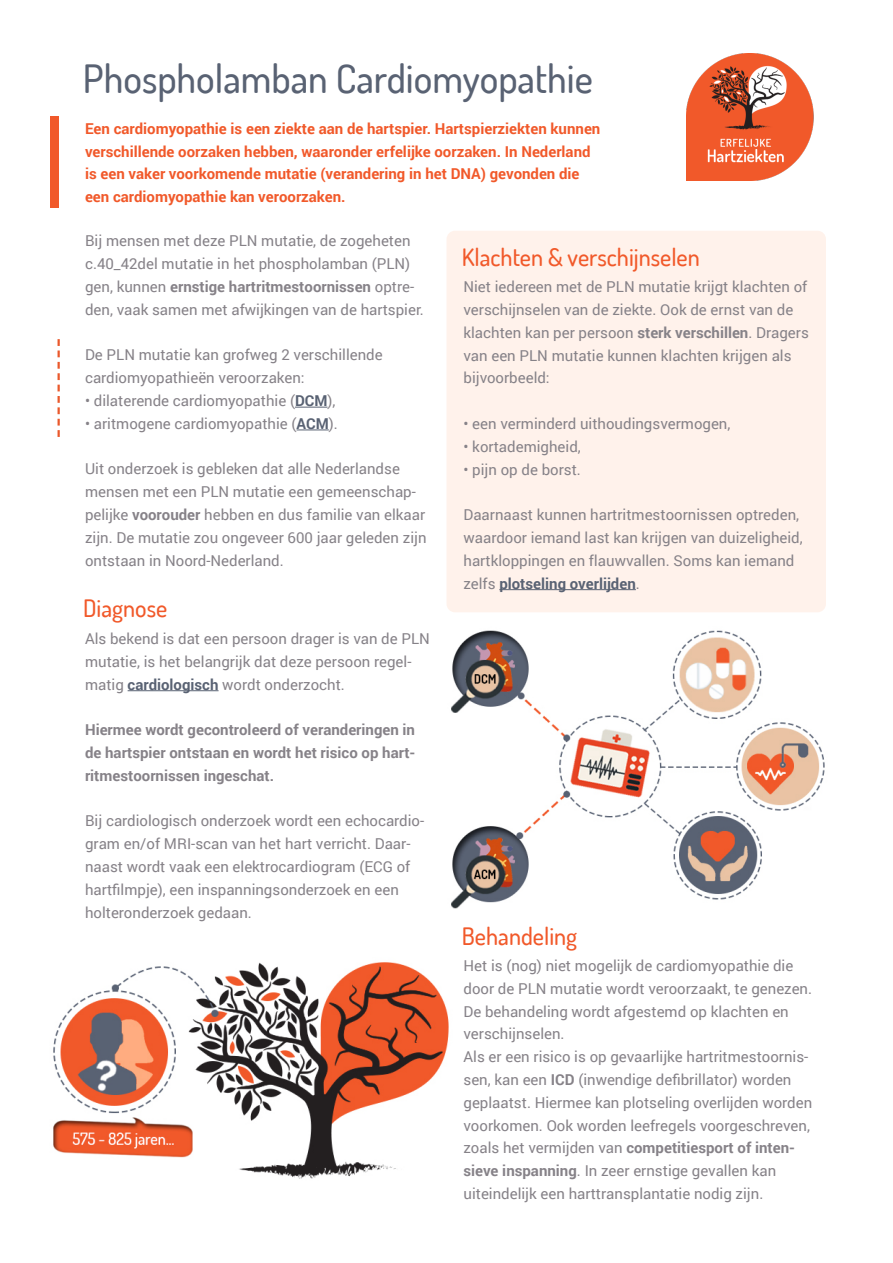
<style>
.page{position:relative;width:893px;height:1263px;background:#fff}
.page>*{position:absolute;margin:0;border:0;box-sizing:border-box;transform-origin:0 0}
.t1{font:500 39px "Dosis";color:#596273}
.t2{font:500 24px "Dosis";color:#f1592a}
.t3{font:15px/22.8px "Roboto";color:#868288}
.t4{font:700 15px/22.8px "Roboto";color:#f1592a}
.t5{font:700 15px/22.8px "Roboto";color:#868288;text-align:justify}
.s1{font-weight:700}
.s2{font-weight:700;color:#596273}
</style>
<div class="page">
<img style="left:451px;top:630px;width:374px;height:279px">
<div style="left:446px;top:231px;width:380px;height:381px;background:#fff2eb;border-radius:9px"></div>
<img style="left:686px;top:53px;width:127px;height:127px">
<hr style="left:499px;top:589px;width:137px;height:1px;background:#596273">
<hr style="left:128px;top:690px;width:91px;height:1px;background:#596273">
<hr style="left:295px;top:407px;width:32px;height:1px;background:#596273">
<hr style="left:296px;top:430px;width:33px;height:1px;background:#596273">
<div style="left:50px;top:117px;width:9px;height:91px;background:#f1592a"></div>
<svg style="left:58px;top:339px;width:2px;height:98px"></svg>
<img style="left:53px;top:962px;width:396px;height:217px">
<h1 class="t1" style="left:83px;top:53px;width:511px">Phospholamban Cardiomyopathie</h1>
<p class="t4" style="left:85px;top:116px;width:517px">Een cardiomyopathie is een ziekte aan de hartspier. Hartspierziekten kunnen verschillende oorzaken hebben, waaronder erfelijke oorzaken. In Nederland is een vaker voorkomende mutatie (verandering in het DNA) gevonden die een cardiomyopathie kan veroorzaken.</p>
<p class="t3" style="left:85px;top:229px;width:340px">Bij mensen met deze PLN mutatie, de zogeheten c.40_42del mutatie in het phospholamban (PLN) gen, kunnen <span class="s1">ernstige hartritmestoornissen</span> optre&shy;den, vaak samen met afwijkingen van de hartspier.</p>
<p class="t3" style="left:85px;top:343px;width:299px">De PLN mutatie kan grofweg 2 verschillende cardiomyopathieën veroorzaken:</p>
<p class="t3" style="left:85px;top:389px;width:252px">• dilaterende cardiomyopathie (<span class="s2">DCM</span>),</p>
<p class="t3" style="left:85px;top:411px;width:254px">• aritmogene cardiomyopathie (<span class="s2">ACM</span>).</p>
<p class="t3" style="left:85px;top:457px;width:343px">Uit onderzoek is gebleken dat alle Nederlandse mensen met een PLN mutatie een gemeenschap&shy;pelijke <span class="s1">voorouder</span> hebben en dus familie van elkaar zijn. De mutatie zou ongeveer 600 jaar geleden zijn ontstaan in Noord-Nederland.</p>
<h2 class="t2" style="left:83px;top:593px;width:86px">Diagnose</h2>
<p class="t3" style="left:85px;top:627px;width:346px">Als bekend is dat een persoon drager is van de PLN mutatie, is het belangrijk dat deze persoon regel&shy;matig <span class="s2">cardiologisch</span> wordt onderzocht.</p>
<p class="t5" style="left:85px;top:718px;width:332px">Hiermee wordt gecontroleerd of veranderingen in de hartspier ontstaan en wordt het risico op hart&shy;ritmestoornissen ingeschat.</p>
<p class="t3" style="left:85px;top:809px;width:341px">Bij cardiologisch onderzoek wordt een echocardio&shy;gram en/of MRI-scan van het hart verricht. Daar&shy;naast wordt vaak een elektrocardiogram (ECG of hartfilmpje), een inspanningsonderzoek en een holteronderzoek gedaan.</p>
<h2 class="t2" style="left:462px;top:242px;width:239px">Klachten &amp; verschijnselen</h2>
<p class="t3" style="left:463px;top:275px;width:347px">Niet iedereen met de PLN mutatie krijgt klachten of verschijnselen van de ziekte. Ook de ernst van de klachten kan per persoon <span class="s1">sterk verschillen</span>. Dragers van een PLN mutatie kunnen klachten krijgen als bijvoorbeeld:</p>
<p class="t3" style="left:463px;top:412px;width:268px">• een verminderd uithoudingsvermogen,</p>
<p class="t3" style="left:463px;top:434px;width:119px">• kortademigheid,</p>
<p class="t3" style="left:463px;top:457px;width:119px">• pijn op de borst.</p>
<p class="t3" style="left:463px;top:503px;width:341px">Daarnaast kunnen hartritmestoornissen optreden, waardoor iemand last kan krijgen van duizeligheid, hartkloppingen en flauwvallen. Soms kan iemand zelfs <span class="s2">plotseling overlijden</span>.</p>
<h2 class="t2" style="left:462px;top:921px;width:117px">Behandeling</h2>
<p class="t3" style="left:463px;top:954px;width:350px">Het is (nog) niet mogelijk de cardiomyopathie die door de PLN mutatie wordt veroorzaakt, te genezen.<br>De behandeling wordt afgestemd op klachten en verschijnselen.<br>Als er een risico is op gevaarlijke hartritmestoornis&shy;sen, kan een <span class="s1">ICD</span> (inwendige defibrillator) worden geplaatst. Hiermee kan plotseling overlijden worden voorkomen. Ook worden leefregels voorgeschreven, zoals het vermijden van <span class="s1">competitiesport of inten&shy;sieve inspanning</span>. In zeer ernstige gevallen kan uiteindelijk een harttransplantatie nodig zijn.</p>
</div>
